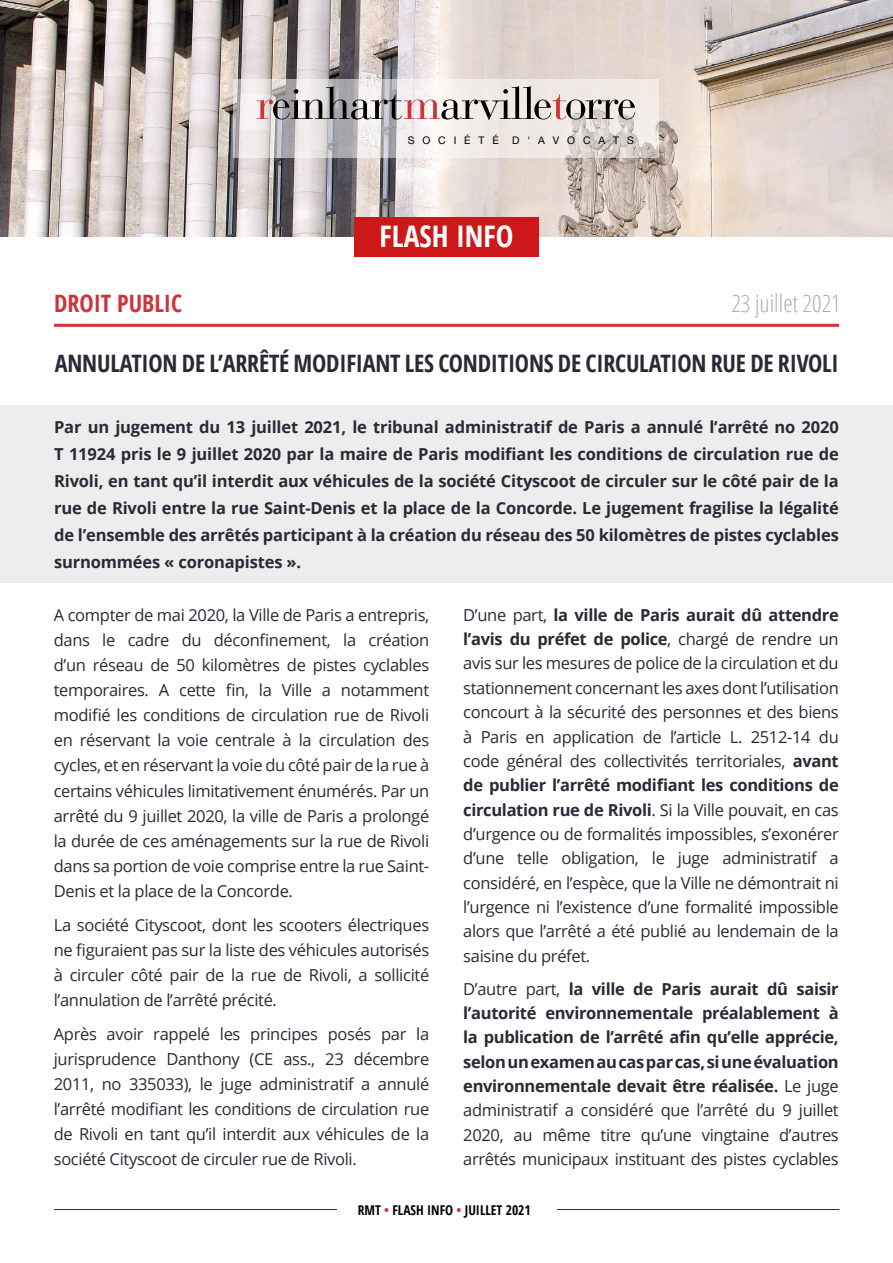
<style>
.page{position:relative;width:893px;height:1263px;background:#fff}
.page>*{position:absolute;margin:0;border:0;box-sizing:border-box;transform-origin:0 0}
.t1{font:700 29.7px "Open Sans Condensed";color:#fff}
.t2{font:700 24px "Open Sans Condensed";letter-spacing:-.01em;color:#282b36}
.t3{font:300 24px "Open Sans Condensed";color:#afacb2}
.t4{font:700 24px "Open Sans Condensed";color:#ce343a}
.t5{font:16.5px/25px "Open Sans";letter-spacing:-.02em;color:#282b36;text-align:justify}
.t6{font:700 16.5px/24.3px "Open Sans";letter-spacing:-.015em;color:#282b36;text-align:justify}
.t7{font:700 13.5px "Open Sans Condensed";color:#000}
.t8{font:10.5px "Helvetica Neue";color:#000}
.s1{font-weight:700}
.s2{font-weight:400}
.s3{color:#ce343a}
</style>
<div class="page">
<hr style="left:54px;top:1209px;width:785px;height:1px;background:#282b36">
<div style="left:337px;top:1199px;width:220px;height:21px;background:#fff"></div>
<div style="left:0;top:405px;width:893px;height:177px;background:#ededed"></div>
<img style="left:0;top:0;width:893px;height:237px">
<hr style="left:54px;top:324px;width:785px;height:3px;background:#ce343a">
<div style="left:354px;top:217px;width:185px;height:40px;background:#cd1719"></div>
<svg style="left:234px;top:79px;width:425px;height:78px;background:#e2dddb"></svg>
<svg style="left:257px;top:86px;width:378px;height:34px;background:#beb5b4"></svg>
<p class="t8" style="left:408px;top:134px;width:93px">S O C I É T É</p>
<p class="t8" style="left:512px;top:134px;width:123px">D ' A V O C A T S</p>
<h1 class="t1" style="left:380px;top:216px;width:135px">FLASH INFO</h1>
<h2 class="t4" style="left:54px;top:287px;width:130px">DROIT PUBLIC</h2>
<h2 class="t3" style="left:731px;top:287px;width:111px">23 juillet 2021</h2>
<h2 class="t2" style="left:55px;top:346px;width:785px">ANNULATION DE L’ARRÊTÉ MODIFIANT LES CONDITIONS DE CIRCULATION RUE DE RIVOLI</h2>
<p class="t6" style="left:54px;top:413px;width:786px;line-height:27px">Par un jugement du 13 juillet 2021, le tribunal administratif de Paris a annulé l’arrêté no 2020<br>T 11924 pris le 9 juillet 2020 par la maire de Paris modifiant les conditions de circulation rue de Rivoli, en tant qu’il interdit aux véhicules de la société Cityscoot de circuler sur le côté pair de la rue de Rivoli entre la rue Saint-Denis et la place de la Concorde. Le jugement fragilise la légalité de l’ensemble des arrêtés participant à la création du réseau des 50 kilomètres de pistes cyclables surnommées « coronapistes ».</p>
<p class="t5" style="left:54px;top:602px;width:377px">A compter de mai 2020, la Ville de Paris a entrepris, dans le cadre du déconfinement, la création d’un réseau de 50 kilomètres de pistes cyclables temporaires. A cette fin, la Ville a notamment modifié les conditions de circulation rue de Rivoli en réservant la voie centrale à la circulation des cycles, et en réservant la voie du côté pair de la rue à certains véhicules limitativement énumérés. Par un arrêté du 9 juillet 2020, la ville de Paris a prolongé la durée de ces aménagements sur la rue de Rivoli dans sa portion de voie comprise entre la rue Saint-Denis et la place de la Concorde.</p>
<p class="t5" style="left:54px;top:912px;width:377px">La société Cityscoot, dont les scooters électriques ne figuraient pas sur la liste des véhicules autorisés à circuler côté pair de la rue de Rivoli, a sollicité l’annulation de l’arrêté précité.</p>
<p class="t5" style="left:54px;top:1021px;width:377px">Après avoir rappelé les principes posés par la jurisprudence Danthony (CE ass., 23 décembre 2011, no 335033), le juge administratif a annulé l’arrêté modifiant les conditions de circulation rue de Rivoli en tant qu’il interdit aux véhicules de la société Cityscoot de circuler rue de Rivoli.</p>
<p class="t5" style="left:463px;top:602px;width:377px;line-height:24.3px">D’une part, <span class="s1">la ville de Paris aurait dû attendre l’avis du préfet de police</span>, chargé de rendre un avis sur les mesures de police de la circulation et du stationnement concernant les axes dont l’utilisation concourt à la sécurité des personnes et des biens à Paris en application de l’article L. 2512-14 du code général des collectivités territoriales, <span class="s1">avant de publier l’arrêté modifiant les conditions de circulation rue de Rivoli</span>. Si la Ville pouvait, en cas d’urgence ou de formalités impossibles, s’exonérer d’une telle obligation, le juge administratif a considéré, en l’espèce, que la Ville ne démontrait ni l’urgence ni l’existence d’une formalité impossible alors que l’arrêté a été publié au lendemain de la saisine du préfet.</p>
<p class="t6" style="left:463px;top:976px;width:377px"><span class="s2">D’autre part,</span> la ville de Paris aurait dû saisir l’autorité environnementale préalablement à la publication de l’arrêté afin qu’elle apprécie, selon un examen au cas par cas, si une évaluation environnementale devait être réalisée. <span class="s2">Le juge administratif a considéré que l’arrêté du 9 juillet 2020, au même titre qu’une vingtaine d’autres arrêtés municipaux instituant des pistes cyclables</span></p>
<p class="t7" style="left:358px;top:1200px;width:175px">RMT <span class="s3">•</span> FLASH INFO <span class="s3">•</span> JUILLET 2021</p>
</div>
